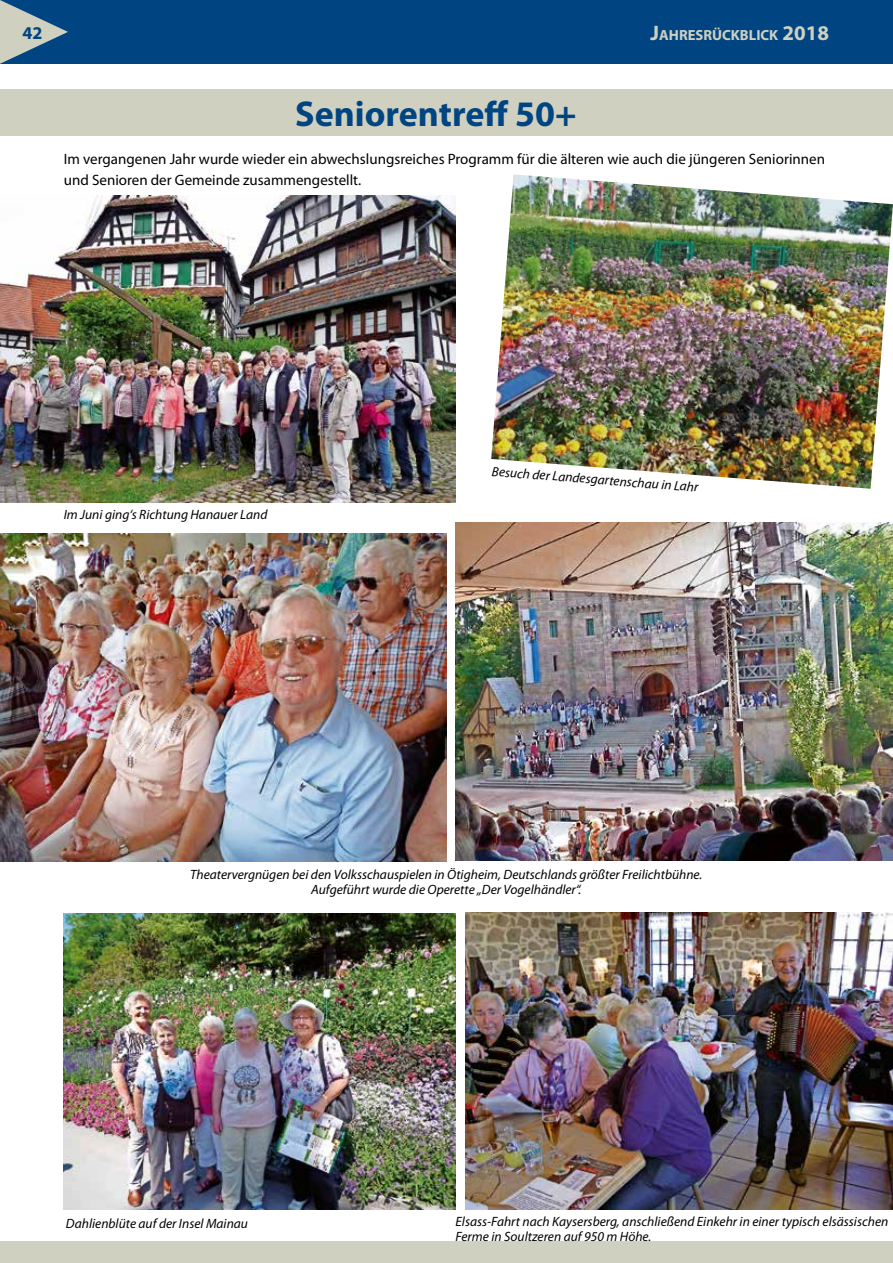
<style>
.page{position:relative;width:893px;height:1263px;background:#fff}
.page>*{position:absolute;margin:0;border:0;box-sizing:border-box;transform-origin:0 0}
.t1{font:700 36px "Myriad Pro";color:#004481}
.t2{font:700 18px "Myriad Pro";color:#004481}
.t3{font:15px/21px "Myriad Pro";color:#000}
.t4{font:700 14.7px "Myriad Pro";color:#cfd0c0}
.t5{font:italic 13.5px/15px "Myriad Pro";color:#000}
.s1{font-size:21px}
</style>
<div class="page">
<div style="left:0;top:0;width:893px;height:64px;background:#004481"></div>
<svg style="left:0;top:0;width:68px;height:64px"></svg>
<div style="left:0;top:1242px;width:893px;height:21px;background:#cfd0c0"></div>
<div style="left:0;top:89px;width:893px;height:47px;background:#cfd0c0"></div>
<img style="left:0;top:196px;width:456px;height:307px">
<img style="left:491px;top:174px;width:402px;height:315px">
<img style="left:0;top:534px;width:446px;height:327px">
<img style="left:456px;top:523px;width:437px;height:338px">
<img style="left:63px;top:914px;width:393px;height:295px">
<img style="left:465px;top:913px;width:428px;height:296px">
<h2 class="t2" style="left:23px;top:21px;width:21px">42</h2>
<p class="t4" style="left:651px;top:25px;width:180px"><span class="s1">J</span>AHRESRÜCKBLICK <span class="s1">2018</span></p>
<h1 class="t1" style="left:295px;top:91px;width:283px">Seniorentreff 50+</h1>
<p class="t3" style="left:64px;top:149px;width:763px">Im vergangenen Jahr wurde wieder ein abwechslungsreiches Programm für die älteren wie auch die jüngeren Seniorinnen und Senioren der Gemeinde zusammengestellt.</p>
<p class="t5" style="left:64px;top:507px;width:205px">Im Juni ging‘s Richtung Hanauer Land</p>
<p class="t5" style="left:492px;top:464px;width:209px;rotate:4deg">Besuch der Landesgartenschau in Lahr</p>
<p class="t5" style="left:190px;top:866px;width:514px;text-align:center">Theatervergnügen bei den Volksschauspielen in Ötigheim, Deutschlands größter Freilichtbühne.<br>Aufgeführt wurde die Operette „Der Vogelhändler“.</p>
<p class="t5" style="left:66px;top:1215px;width:184px">Dahlienblüte auf der Insel Mainau</p>
<p class="t5" style="left:456px;top:1213px;width:434px">Elsass-Fahrt nach Kaysersberg, anschließend Einkehr in einer typisch elsässischen<br>Ferme in Soultzeren auf 950 m Höhe.</p>
</div>
